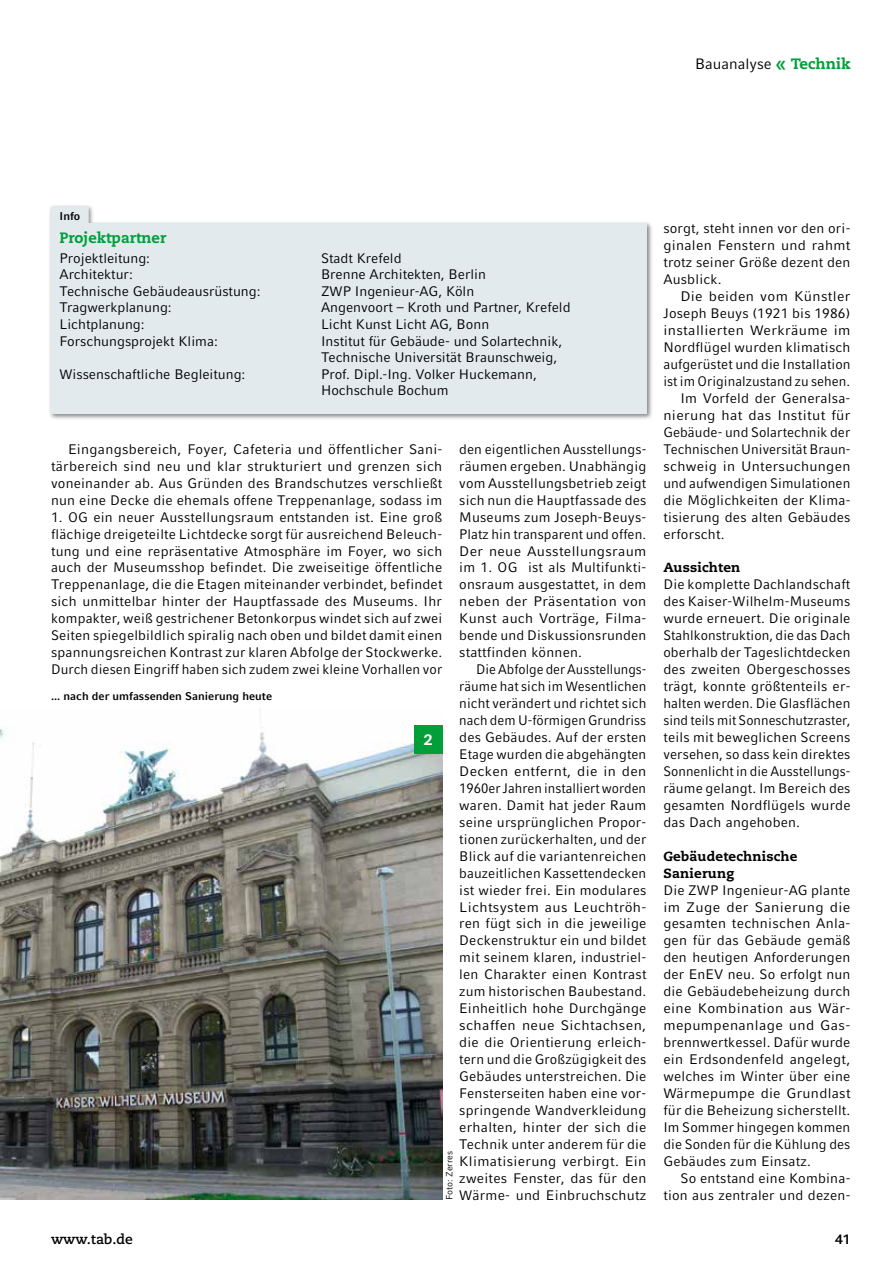
<style>
.page{position:relative;width:893px;height:1263px;background:#fff}
.page>*{position:absolute;margin:0;border:0;box-sizing:border-box;transform-origin:0 0}
.t1{font:15px "Compatil Fact LT Pro";color:#000}
.t2{font:800 15px "Caecilia LT Std";color:#009f39}
.t3{font:800 15px "Caecilia LT Std";color:#fff}
.t4{font:13.8px/17px "Compatil Fact LT Pro";letter-spacing:.01em;color:#000;text-align:justify}
.t5{font:13.8px/17px "Compatil Fact LT Pro";letter-spacing:.01em;color:#000;text-align:justify;scale:.95 1}
.t6{font:13.8px "Compatil Fact LT Pro";letter-spacing:.01em;color:#000;scale:1.04 1}
.t7{font:13.8px "Compatil Fact LT Pro";letter-spacing:.01em;color:#000;scale:.96 1}
.t8{font:700 13.8px "Caecilia LT Std";color:#000}
.t9{font:700 13.8px "Compatil Fact LT Pro";color:#000}
.t10{font:800 13.2px/17px "Caecilia LT Std";letter-spacing:.015em;color:#000}
.t11{font:700 11.25px "Compatil Fact LT Pro";color:#000}
.t12{font:9px "Compatil Fact LT Pro";color:#000}
.s1{font-weight:700;font-size:21px;color:#009f39}
.s2{font-family:"Caecilia LT Std";font-weight:800;color:#009f39}
</style>
<div class="page">
<img style="left:0;top:728px;width:442px;height:472px">
<div style="left:49px;top:204px;width:604px;height:216px;background:#000;opacity:.5"></div>
<div style="left:51px;top:223px;width:595px;height:190px;background:#e2eaee"></div>
<div style="left:51px;top:207px;width:38px;height:20px;background:#e2eaee"></div>
<div style="left:414px;top:725px;width:28px;height:28px;background:#009f39"></div>
<p class="t1" style="left:695px;top:55px;width:157px">Bauanalyse <span class="s1">«</span> <span class="s2">Technik</span></p>
<p class="t11" style="left:60px;top:210px;width:22px">Info</p>
<p class="t2" style="left:60px;top:229px;width:108px">Projektpartner</p>
<p class="t4" style="left:60px;top:249px;width:92px">Projektleitung:</p>
<p class="t4" style="left:321px;top:249px;width:82px">Stadt Krefeld</p>
<p class="t4" style="left:60px;top:266px;width:75px">Architektur:</p>
<p class="t4" style="left:321px;top:266px;width:166px">Brenne Architekten, Berlin</p>
<p class="t4" style="left:60px;top:283px;width:203px">Technische Gebäudeausrüstung:</p>
<p class="t4" style="left:321px;top:283px;width:155px">ZWP Ingenieur-AG, Köln</p>
<p class="t4" style="left:60px;top:299px;width:114px">Tragwerkplanung:</p>
<p class="t4" style="left:321px;top:299px;width:251px">Angenvoort – Kroth und Partner, Krefeld</p>
<p class="t4" style="left:60px;top:316px;width:87px">Lichtplanung:</p>
<p class="t4" style="left:321px;top:316px;width:170px">Licht Kunst Licht AG, Bonn</p>
<p class="t4" style="left:60px;top:332px;width:160px">Forschungsprojekt Klima:</p>
<p class="t4" style="left:321px;top:333px;width:243px;line-height:16.5px">Institut für Gebäude- und Solartechnik,<br>Technische Universität Braunschweig,</p>
<p class="t4" style="left:60px;top:365px;width:187px">Wissenschaftliche Begleitung:</p>
<p class="t4" style="left:321px;top:366px;width:217px;line-height:16.5px">Prof. Dipl.-Ing. Volker Huckemann,<br>Hochschule Bochum</p>
<p class="t4" style="left:51px;top:441px;width:393px;text-indent:17px">Eingangsbereich, Foyer, Cafeteria und öffentlicher Sani&shy;tärbereich sind neu und klar strukturiert und grenzen sich voneinander ab. Aus Gründen des Brandschutzes verschließt nun eine Decke die ehemals offene Treppenanlage, sodass im</p>
<p class="t4" style="left:51px;top:508px;width:393px">1. OG ein neuer Ausstellungsraum entstanden ist. Eine groß flächige dreigeteilte Lichtdecke sorgt für ausreichend Beleuch&shy;tung und eine repräsentative Atmosphäre im Foyer, wo sich auch der Museumsshop befindet. Die zweiseitige öffentliche Treppenanlage, die die Etagen miteinander verbindet, befindet sich unmittelbar hinter der Hauptfassade des Museums. Ihr kompakter, weiß gestrichener Betonkorpus windet sich auf zwei Seiten spiegelbildlich spiralig nach oben und bildet damit einen spannungsreichen Kontrast zur klaren Abfolge der Stockwerke.<br>Durch diesen Eingriff haben sich zudem zwei kleine Vorhallen vor</p>
<p class="t4" style="left:459px;top:441px;width:189px">den eigentlichen Ausstellungs&shy;räumen ergeben. Unabhängig vom Ausstellungsbetrieb zeigt sich nun die Hauptfassade des Museums zum Joseph-Beuys-Platz hin transparent und offen.<br>Der neue Ausstellungsraum im 1. OG ist als Multifunkti&shy;onsraum ausgestattet, in dem neben der Präsentation von Kunst auch Vorträge, Filma&shy;bende und Diskussionsrunden stattfinden können.</p>
<p class="t5" style="left:459px;top:661px;width:199px;text-indent:17px">Die Abfolge der Ausstellungs&shy;räume hat sich im Wesentlichen nicht verändert und richtet sich nach dem U-förmigen Grundriss des Gebäudes. Auf der ersten Etage wurden die abgehängten Decken entfernt, die in den 1960er Jahren installiert worden waren. Damit hat jeder Raum seine ursprünglichen Propor&shy;tionen zurückerhalten, und der Blick auf die variantenreichen bauzeitlichen Kassettendecken ist wieder frei. Ein modulares Lichtsystem aus Leuchtröh&shy;ren fügt sich in die jeweilige Deckenstruktur ein und bildet mit seinem klaren, industriel&shy;len Charakter einen Kontrast zum historischen Baubestand.<br>Einheitlich hohe Durchgänge schaffen neue Sichtachsen, die die Orientierung erleich&shy;tern und die Großzügigkeit des Gebäudes unterstreichen. Die Fensterseiten haben eine vor&shy;springende Wandverkleidung erhalten, hinter der sich die Technik unter anderem für die Klimatisierung verbirgt. Ein zweites Fenster, das für den Wärme- und Einbruchschutz</p>
<p class="t11" style="left:51px;top:689px;width:223px">... nach der umfassenden Sanierung heute</p>
<p class="t3" style="left:424px;top:730px;width:10px">2</p>
<p class="t12" style="left:444px;top:1200px;width:50px;rotate:-90deg">Foto: Zerres</p>
<p class="t4" style="left:663px;top:220px;width:189px">sorgt, steht innen vor den ori&shy;ginalen Fenstern und rahmt trotz seiner Größe dezent den Ausblick.</p>
<p class="t6" style="left:680px;top:288px;width:165px">Die beiden vom Künstler</p>
<p class="t4" style="left:663px;top:305px;width:189px">Joseph Beuys (1921 bis 1986)</p>
<p class="t6" style="left:663px;top:322px;width:181px">installierten Werkräume im</p>
<p class="t4" style="left:663px;top:339px;width:189px">Nordflügel wurden klimatisch</p>
<p class="t4" style="left:663px;top:356px;width:189px">aufgerüstet und die Installation</p>
<p class="t7" style="left:663px;top:373px;width:196px">ist im Originalzustand zu sehen.</p>
<p class="t4" style="left:680px;top:390px;width:172px">Im Vorfeld der Generalsa-</p>
<p class="t6" style="left:663px;top:407px;width:181px">nierung hat das Institut für</p>
<p class="t4" style="left:663px;top:424px;width:189px">Gebäude- und Solartechnik der</p>
<p class="t4" style="left:663px;top:441px;width:189px">Technischen Universität Braun-</p>
<p class="t4" style="left:663px;top:457px;width:189px">schweig in Untersuchungen</p>
<p class="t4" style="left:663px;top:474px;width:189px">und aufwendigen Simulationen</p>
<p class="t4" style="left:663px;top:491px;width:189px">die Möglichkeiten der Klima-</p>
<p class="t4" style="left:663px;top:508px;width:189px">tisierung des alten Gebäudes</p>
<p class="t4" style="left:663px;top:525px;width:63px">erforscht.</p>
<p class="t10" style="left:663px;top:559px;width:79px">Aussichten</p>
<p class="t4" style="left:663px;top:576px;width:189px">Die komplette Dachlandschaft des Kaiser-Wilhelm-Museums wurde erneuert. Die originale Stahlkonstruktion, die das Dach oberhalb der Tageslichtdecken des zweiten Obergeschosses trägt, konnte größtenteils er&shy;halten werden. Die Glasflächen sind teils mit Sonneschutzraster, teils mit beweglichen Screens versehen, so dass kein direktes Sonnenlicht in die Ausstellungs&shy;räume gelangt. Im Bereich des gesamten Nordflügels wurde das Dach angehoben.</p>
<p class="t10" style="left:663px;top:847px;width:136px">Gebäudetechnische<br>Sanierung</p>
<p class="t4" style="left:663px;top:881px;width:189px">Die ZWP Ingenieur-AG plante im Zuge der Sanierung die gesamten technischen Anla&shy;gen für das Gebäude gemäß den heutigen Anforderungen der EnEV neu. So erfolgt nun die Gebäudebeheizung durch eine Kombination aus Wär&shy;mepumpenanlage und Gas&shy;brennwertkessel. Dafür wurde ein Erdsondenfeld angelegt, welches im Winter über eine Wärmepumpe die Grundlast für die Beheizung sicherstellt.<br>Im Sommer hingegen kommen die Sonden für die Kühlung des Gebäudes zum Einsatz.</p>
<p class="t4" style="left:663px;top:1169px;width:189px;text-align:right">So entstand eine Kombina&shy;tion aus zentraler und dezen-</p>
<p class="t8" style="left:51px;top:1231px;width:83px">www.tab.de</p>
<p class="t9" style="left:835px;top:1231px;width:17px">41</p>
</div>
